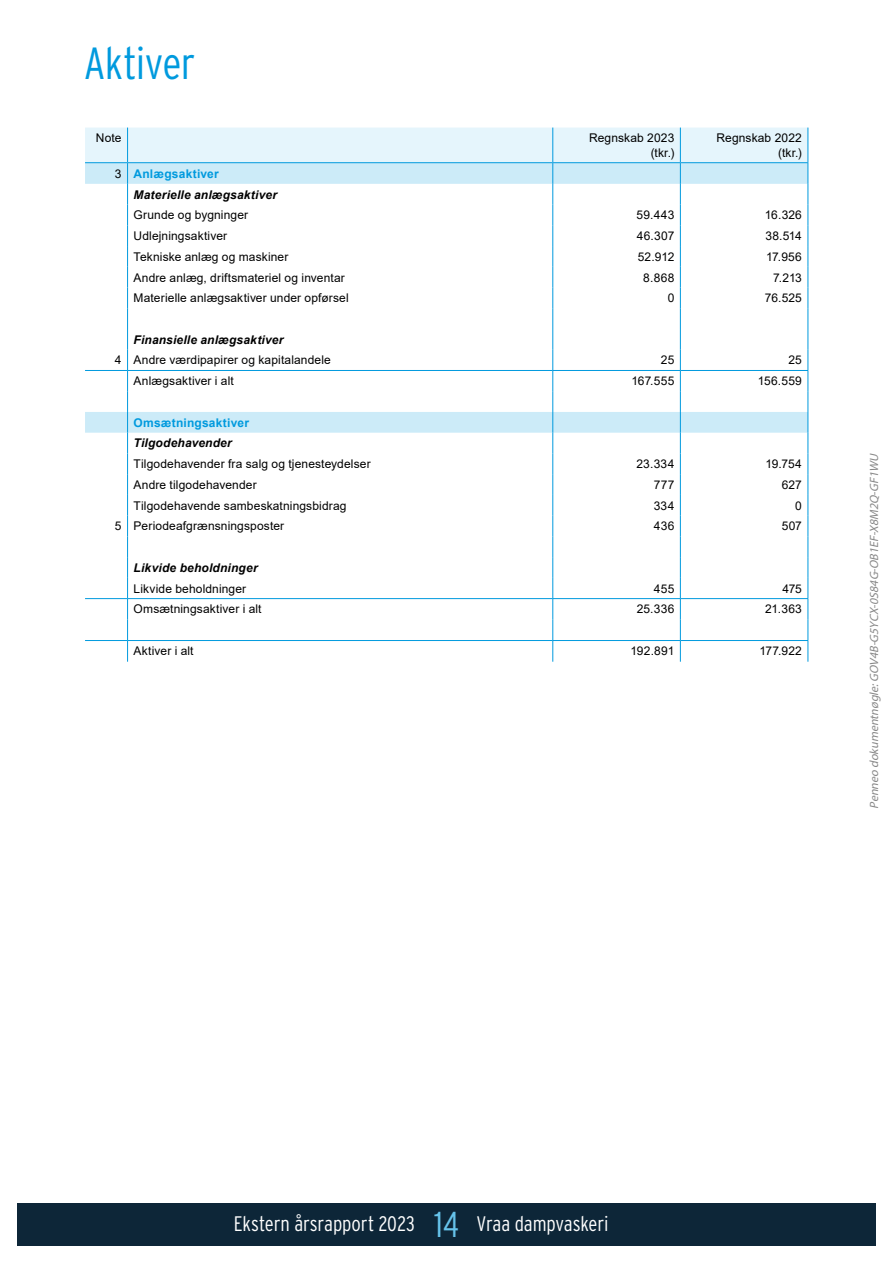
<style>
.page{position:relative;width:893px;height:1263px;background:#fff}
.page>*{position:absolute;margin:0;border:0;box-sizing:border-box;transform-origin:0 0}
.t1{font:300 45px "Interstate Condensed";letter-spacing:-.015em;color:#009ade}
.t2{font:300 36px "Interstate Condensed";color:#66c3eb}
.t3{font:300 21px "Interstate Condensed";letter-spacing:-.005em;color:#fff}
.t4{font:12px/14.4px "Arial";letter-spacing:.01em;color:#000;text-align:right}
.t5{font:italic 700 12px/20.7px "Arial";letter-spacing:.015em;color:#000}
.t6{font:italic 12px "Myriad Pro";color:#888}
.t7{font:700 12px "Arial";letter-spacing:.02em;color:#009ade}
.s1{font-weight:400;font-style:normal}
.s2{font-style:normal;color:#009ade}
</style>
<div class="page">
<svg style="left:85px;top:128px;width:724px;height:534px"></svg>
<hr style="left:553px;top:640px;width:127px;height:1px;background:#009ade">
<hr style="left:680px;top:640px;width:128px;height:1px;background:#009ade">
<hr style="left:128px;top:370px;width:425px;height:1px;background:#009ade">
<div style="left:17px;top:1203px;width:859px;height:43px;background:#0d2638"></div>
<h1 class="t1" style="left:84px;top:42px;width:113px">Aktiver</h1>
<p class="t4" style="left:96px;top:132px;width:27px">Note</p>
<p class="t4" style="left:589px;top:132px;width:87px">Regnskab 2023 (tkr.)</p>
<p class="t4" style="left:716px;top:132px;width:87px">Regnskab 2022 (tkr.)</p>
<p class="t5" style="left:134px;top:164px;width:145px;text-indent:-19px"><span class="s1">3</span> <span class="s2">Anlægsaktiver<br></span>Materielle anlægsaktiver</p>
<p class="t4" style="left:134px;top:209px;width:116px">Grunde og bygninger</p>
<p class="t4" style="left:637px;top:209px;width:39px">59.443</p>
<p class="t4" style="left:765px;top:209px;width:39px">16.326</p>
<p class="t4" style="left:134px;top:230px;width:95px">Udlejningsaktiver</p>
<p class="t4" style="left:637px;top:230px;width:39px">46.307</p>
<p class="t4" style="left:765px;top:230px;width:38px">38.514</p>
<p class="t4" style="left:134px;top:250px;width:156px">Tekniske anlæg og maskiner</p>
<p class="t4" style="left:638px;top:250px;width:38px">52.912</p>
<p class="t4" style="left:766px;top:250px;width:37px">17.956</p>
<p class="t4" style="left:134px;top:271px;width:213px">Andre anlæg, driftsmateriel og inventar</p>
<p class="t4" style="left:643px;top:271px;width:33px">8.868</p>
<p class="t4" style="left:773px;top:271px;width:30px">7.213</p>
<p class="t4" style="left:134px;top:292px;width:217px">Materielle anlægsaktiver under opførsel</p>
<p class="t4" style="left:668px;top:292px;width:8px">0</p>
<p class="t4" style="left:765px;top:292px;width:39px">76.525</p>
<p class="t5" style="left:134px;top:330px;width:151px">Finansielle anlægsaktiver</p>
<p class="t4" style="left:115px;top:354px;width:217px">4 Andre værdipapirer og kapitalandele</p>
<p class="t4" style="left:661px;top:354px;width:15px">25</p>
<p class="t4" style="left:788px;top:354px;width:15px">25</p>
<p class="t4" style="left:134px;top:375px;width:102px">Anlægsaktiver i alt</p>
<p class="t4" style="left:631px;top:375px;width:44px">167.555</p>
<p class="t4" style="left:758px;top:375px;width:46px">156.559</p>
<p class="t7" style="left:134px;top:418px;width:117px">Omsætningsaktiver</p>
<p class="t5" style="left:134px;top:434px;width:100px">Tilgodehavender</p>
<p class="t4" style="left:134px;top:458px;width:239px">Tilgodehavender fra salg og tjenesteydelser</p>
<p class="t4" style="left:636px;top:458px;width:39px">23.334</p>
<p class="t4" style="left:765px;top:458px;width:38px">19.754</p>
<p class="t4" style="left:134px;top:478px;width:125px">Andre tilgodehavender</p>
<p class="t4" style="left:654px;top:478px;width:22px">777</p>
<p class="t4" style="left:782px;top:478px;width:22px">627</p>
<p class="t4" style="left:134px;top:499px;width:214px">Tilgodehavende sambeskatningsbidrag</p>
<p class="t4" style="left:654px;top:499px;width:22px">334</p>
<p class="t4" style="left:795px;top:499px;width:8px">0</p>
<p class="t4" style="left:115px;top:520px;width:171px">5 Periodeafgrænsningsposter</p>
<p class="t4" style="left:654px;top:520px;width:22px">436</p>
<p class="t4" style="left:782px;top:520px;width:22px">507</p>
<p class="t5" style="left:134px;top:558px;width:126px">Likvide beholdninger</p>
<p class="t4" style="left:134px;top:582px;width:114px">Likvide beholdninger</p>
<p class="t4" style="left:654px;top:582px;width:22px">455</p>
<p class="t4" style="left:782px;top:582px;width:21px">475</p>
<p class="t4" style="left:134px;top:603px;width:129px">Omsætningsaktiver i alt</p>
<p class="t4" style="left:637px;top:603px;width:39px">25.336</p>
<p class="t4" style="left:765px;top:603px;width:38px">21.363</p>
<p class="t4" style="left:134px;top:645px;width:61px">Aktiver i alt</p>
<p class="t4" style="left:631px;top:645px;width:45px">192.891</p>
<p class="t4" style="left:759px;top:645px;width:44px">177.922</p>
<p class="t6" style="left:869px;top:809px;width:359px;rotate:-90deg">Penneo dokumentnøgle:GOV4B-G5YCX-0S84G-OB1EF-X8M2Q-GF1WU</p>
<h2 class="t2" style="left:434px;top:1208px;width:26px">14</h2>
<h3 class="t3" style="left:234px;top:1214px;width:182px">Ekstern årsrapport 2023</h3>
<h3 class="t3" style="left:477px;top:1214px;width:133px">Vraa dampvaskeri</h3>
</div>
